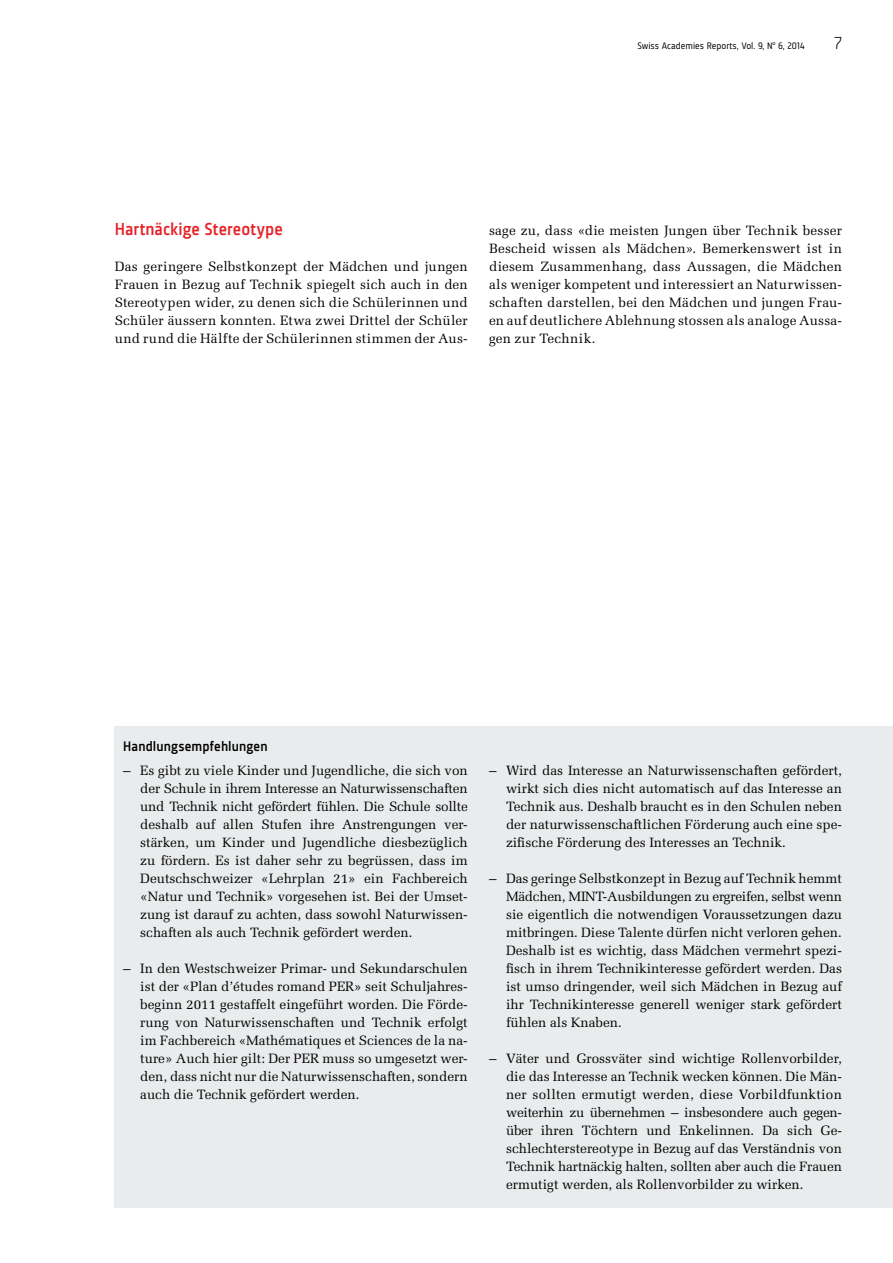
<style>
.page{position:relative;width:893px;height:1263px;background:#fff}
.page>*{position:absolute;margin:0;border:0;box-sizing:border-box;transform-origin:0 0}
.t1{font:500 18px "Sinews Sans Pro";color:#e52329}
.t2{font:300 18px "Sinews Sans Pro";color:#000}
.t3{font:500 14.25px "Sinews Sans Pro";letter-spacing:.01em;color:#000}
.t4{font:13.5px/18px "Melior";color:#000;text-align:justify}
.t5{font:9.75px "Sinews Sans Pro";letter-spacing:.005em;color:#000}
</style>
<div class="page">
<div style="left:115px;top:727px;width:778px;height:481px;background:#e9ebec"></div>
<p class="t5" style="left:637px;top:40px;width:169px">Swiss Academies Reports, Vol. 9, N<sup>o</sup> 6, 2014</p>
<h1 class="t2" style="left:834px;top:33px;width:9px">7</h1>
<h1 class="t1" style="left:115px;top:219px;width:169px">Hartnäckige Stereotype</h1>
<p class="t4" style="left:115px;top:258px;width:354px">Das geringere Selbstkonzept der Mädchen und jungen Frauen in Bezug auf Technik spiegelt sich auch in den Stereotypen wider, zu denen sich die Schülerinnen und Schüler äussern konnten. Etwa zwei Drittel der Schüler und rund die Hälfte der Schülerinnen stimmen der Aus-</p>
<p class="t4" style="left:489px;top:222px;width:354px">sage zu, dass «die meisten Jungen über Technik besser Bescheid wissen als Mädchen». Bemerkenswert ist in diesem Zusammenhang, dass Aussagen, die Mädchen als weniger kompetent und interessiert an Naturwissen&shy;schaften darstellen, bei den Mädchen und jungen Frau&shy;en auf deutlichere Ablehnung stossen als analoge Aussa&shy;gen zur Technik.</p>
<p class="t3" style="left:123px;top:739px;width:146px">Handlungsempfehlungen</p>
<p class="t4" style="left:140px;top:762px;width:329px;text-indent:-17px">– Es gibt zu viele Kinder und Jugendliche, die sich von der Schule in ihrem Interesse an Naturwissenschaften und Technik nicht gefördert fühlen. Die Schule sollte deshalb auf allen Stufen ihre Anstrengungen ver&shy;stärken, um Kinder und Jugendliche diesbezüglich zu fördern. Es ist daher sehr zu begrüssen, dass im Deutschschweizer «Lehrplan 21» ein Fachbereich «Natur und Technik» vorgesehen ist. Bei der Umset&shy;zung ist darauf zu achten, dass sowohl Naturwissen&shy;schaften als auch Technik gefördert werden.</p>
<p class="t4" style="left:140px;top:960px;width:329px;text-indent:-17px">– In den Westschweizer Primar- und Sekundarschulen ist der «Plan d’études romand PER» seit Schuljahres&shy;beginn 2011 gestaffelt eingeführt worden. Die Förde&shy;rung von Naturwissenschaften und Technik erfolgt im Fachbereich «Mathématiques et Sciences de la na&shy;ture» Auch hier gilt: Der PER muss so umgesetzt wer&shy;den, dass nicht nur die Naturwissenschaften, sondern auch die Technik gefördert werden.</p>
<p class="t4" style="left:506px;top:762px;width:337px;text-indent:-17px">– Wird das Interesse an Naturwissenschaften gefördert, wirkt sich dies nicht automatisch auf das Interesse an Technik aus. Deshalb braucht es in den Schulen neben der naturwissenschaftlichen Förderung auch eine spe&shy;zifische Förderung des Interesses an Technik.</p>
<p class="t4" style="left:506px;top:870px;width:337px;text-indent:-17px">– Das geringe Selbstkonzept in Bezug auf Technik hemmt Mädchen, MINT-Ausbildungen zu ergreifen, selbst wenn sie eigentlich die notwendigen Voraussetzungen dazu mitbringen. Diese Talente dürfen nicht verloren gehen.<br>Deshalb ist es wichtig, dass Mädchen vermehrt spezi&shy;fisch in ihrem Technikinteresse gefördert werden. Das ist umso dringender, weil sich Mädchen in Bezug auf ihr Technikinteresse generell weniger stark gefördert fühlen als Knaben.</p>
<p class="t4" style="left:506px;top:1050px;width:337px;text-indent:-17px">– Väter und Grossväter sind wichtige Rollenvorbilder, die das Interesse an Technik wecken können. Die Män&shy;ner sollten ermutigt werden, diese Vorbildfunktion weiterhin zu übernehmen – insbesondere auch gegen&shy;über ihren Töchtern und Enkelinnen. Da sich Ge&shy;schlechterstereotype in Bezug auf das Verständnis von Technik hartnäckig halten, sollten aber auch die Frauen ermutigt werden, als Rollenvorbilder zu wirken.</p>
</div>
